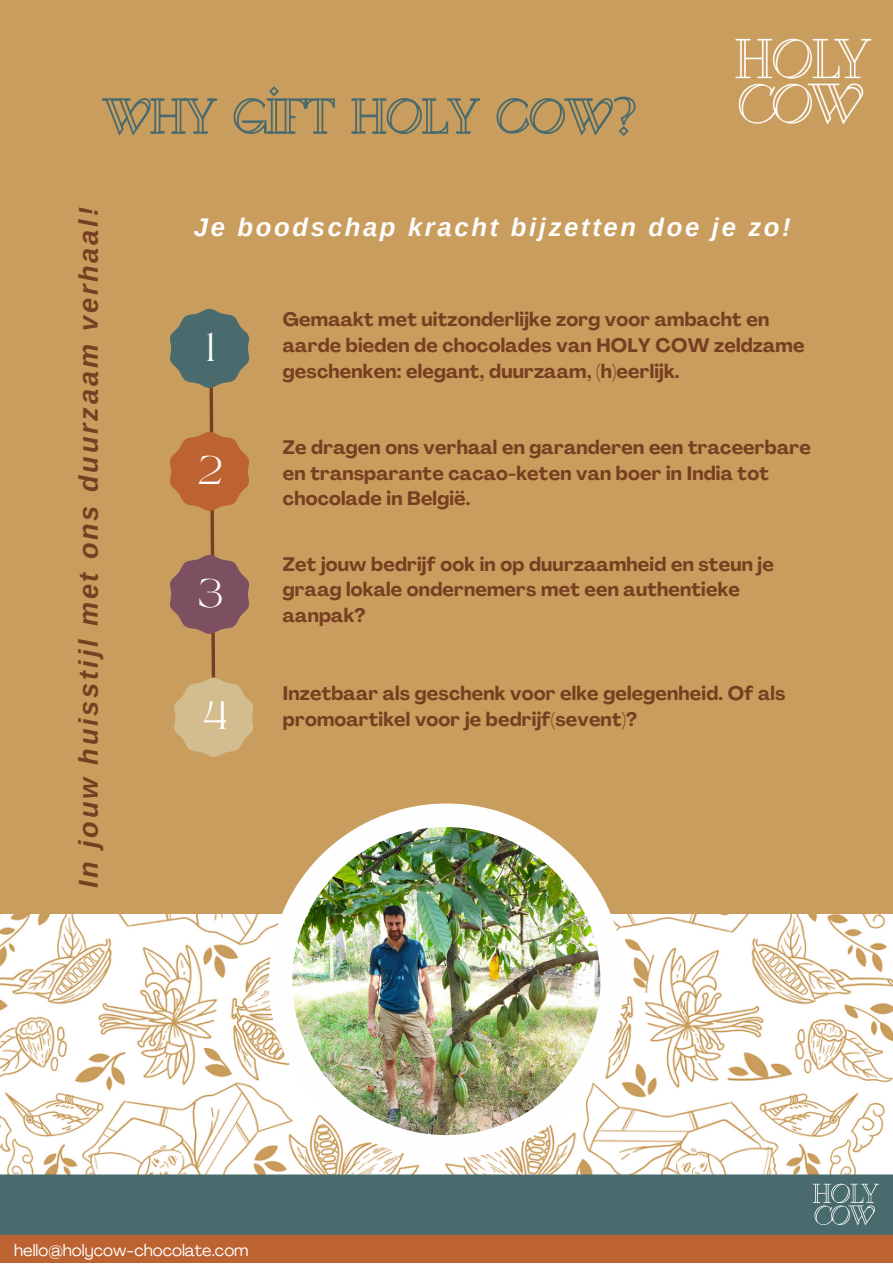
<style>
.page{position:relative;width:893px;height:1264px;background:#fff}
.page>*{position:absolute;margin:0;border:0;box-sizing:border-box;transform-origin:0 0}
.t1{font:27.75px "TANAEGEAN";color:#fff}
.t2{font:27.75px "TANAEGEAN";color:#fefefe}
.t3{font:italic 700 27.15px "Arimo";letter-spacing:.105em;color:#763f21}
.t4{font:italic 700 25.65px "Arimo";letter-spacing:.105em;color:#fefefe}
.t5{font:700 19.2px/25.8px "Agrandir";letter-spacing:.01em;color:#763f21}
.t6{font:16.5px "Agrandir";color:#fff}
</style>
<div class="page">
<div style="left:0;top:0;width:892px;height:1262px;background:#c99d5d"></div>
<img style="left:735px;top:38px;width:137px;height:87px">
<img style="left:0;top:914px;width:892px;height:260px">
<svg style="left:102px;top:86px;width:534px;height:50px"></svg>
<div style="left:0;top:1229px;width:892px;height:33px;background:#bd6231"></div>
<div style="left:0;top:1174px;width:892px;height:60px;background:#496b6e"></div>
<img style="left:802px;top:1165px;width:87px;height:70px">
<svg style="left:170px;top:309px;width:84px;height:448px"></svg>
<svg style="left:269px;top:803px;width:355px;height:355px;fill:#fefefd"></svg>
<img style="left:292px;top:827px;width:308px;height:308px">
<p class="t3" style="left:73px;top:888px;width:682px;rotate:-90deg">In jouw huisstijl met ons duurzaam verhaal!</p>
<p class="t4" style="left:194px;top:213px;width:598px">Je boodschap kracht bijzetten doe je zo!</p>
<p class="t5" style="left:283px;top:309px;width:523px">Gemaakt met uitzonderlijke zorg voor ambacht en aarde bieden de chocolades van HOLY COW zeldzame geschenken: elegant, duurzaam, (h)eerlijk.</p>
<p class="t2" style="left:206px;top:331px;width:11px">1</p>
<p class="t5" style="left:283px;top:436px;width:529px">Ze dragen ons verhaal en garanderen een traceerbare en transparante cacao-keten van boer in India tot chocolade in België.</p>
<p class="t1" style="left:199px;top:454px;width:25px">2</p>
<p class="t5" style="left:283px;top:553px;width:492px">Zet jouw bedrijf ook in op duurzaamheid en steun je graag lokale ondernemers met een authentieke aanpak?</p>
<p class="t1" style="left:198px;top:577px;width:26px">3</p>
<p class="t5" style="left:283px;top:682px;width:504px">Inzetbaar als geschenk voor elke gelegenheid. Of als promoartikel voor je bedrijf(sevent)?</p>
<p class="t1" style="left:203px;top:699px;width:25px">4</p>
<p class="t6" style="left:14px;top:1243px;width:236px">hello@holycow-chocolate.com</p>
</div>
